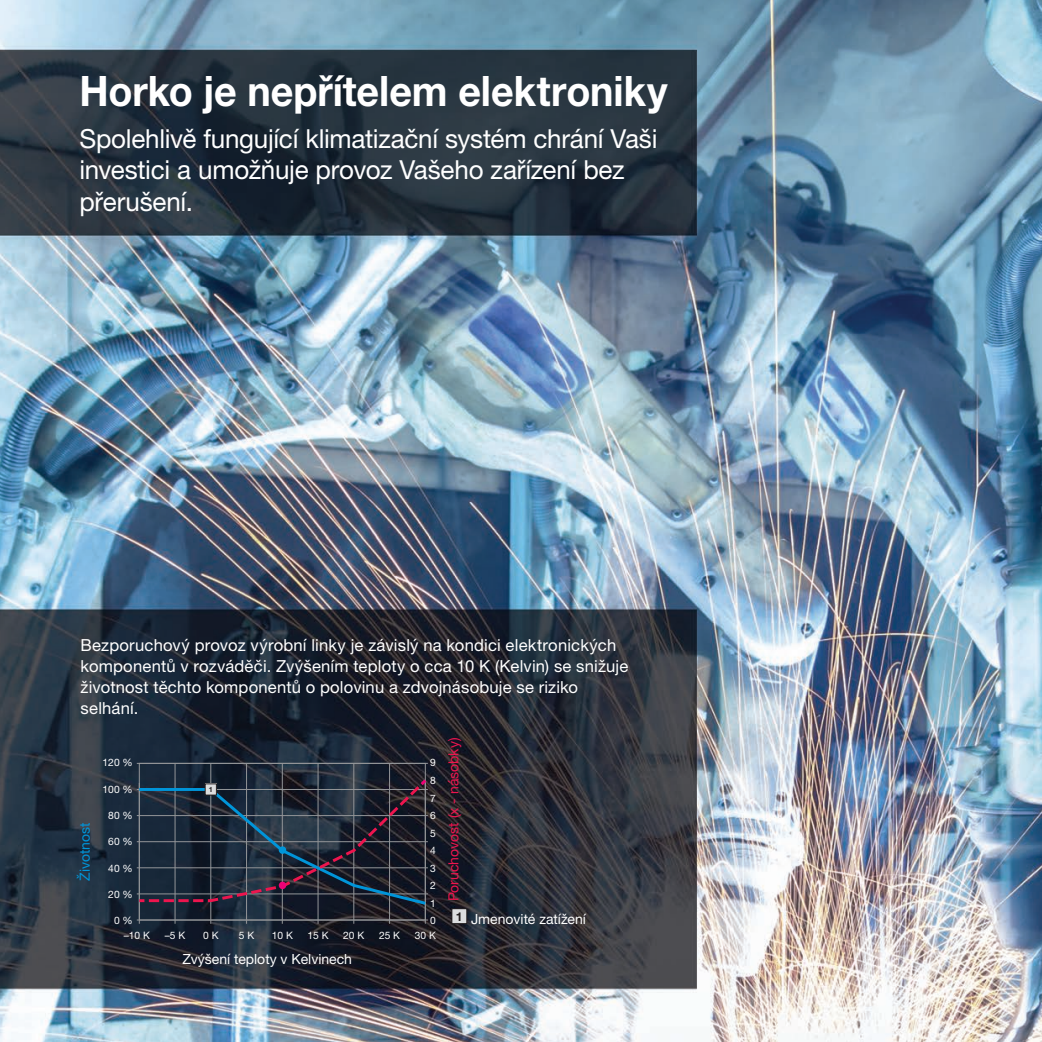
<style>
.page{position:relative;width:1042px;height:1042px;background:#fff}
.page>*{position:absolute;margin:0;border:0;box-sizing:border-box;transform-origin:0 0}
.t1{font:700 42px "Neue Helvetica For Rittal";color:#fff;scale:.94 1}
.t2{font:26.25px/31.5px "Neue Helvetica For Rittal";letter-spacing:-.01em;color:#fff}
.t3{font:16.62px/21px "Neue Helvetica For Rittal";letter-spacing:.01em;color:#fff}
.t4{font:14px "Neue Helvetica For Rittal";color:#fff}
.t5{font:14px "Neue Helvetica For Rittal";color:#ed154e}
.t6{font:14px "Neue Helvetica For Rittal";color:#0095d9}
.t7{font:10.33px "Neue Helvetica For Rittal";color:#fff}
.t8{font:700 7.17px "Neue Helvetica For Rittal";color:#231f20}
</style>
<div class="page">
<img style="left:0;top:0;width:1042px;height:1042px">
<hr style="left:137px;top:919px;width:291px;height:1px;background:#939598">
<hr style="left:139px;top:783px;width:1px;height:141px;background:#939598">
<hr style="left:425px;top:783px;width:1px;height:141px;background:#939598">
<hr style="left:175px;top:763px;width:1px;height:161px;background:#939598">
<hr style="left:137px;top:763px;width:291px;height:1px;background:#939598">
<hr style="left:210px;top:763px;width:1px;height:161px;background:#939598">
<hr style="left:246px;top:763px;width:1px;height:161px;background:#939598">
<hr style="left:282px;top:763px;width:1px;height:161px;background:#939598">
<hr style="left:318px;top:763px;width:1px;height:161px;background:#939598">
<hr style="left:353px;top:763px;width:1px;height:161px;background:#939598">
<hr style="left:389px;top:763px;width:1px;height:161px;background:#939598">
<div style="left:139px;top:763px;width:286px;height:157px;border:1px solid #939598"></div>
<svg style="left:136px;top:776px;width:293px;height:131px;background:#262e3d"></svg>
<div style="left:279px;top:846px;width:7px;height:8px;background:#0095d9;border-radius:50%"></div>
<div style="left:279px;top:881px;width:7px;height:8px;background:#ed0277;border-radius:50%"></div>
<div style="left:452px;top:908px;width:15px;height:15px;background:#dcdddf"></div>
<div style="left:451px;top:908px;width:16px;height:16px;border:1px solid #231f20"></div>
<h1 class="t1" style="left:79px;top:65px;width:627px">Horko je nepřítelem elektroniky</h1>
<h2 class="t2" style="left:79px;top:122px;width:580px">Spolehlivě fungující klimatizační systém chrání Vaši investici a umožňuje provoz Vašeho zařízení bez přerušení.</h2>
<p class="t3" style="left:81px;top:634px;width:549px">Bezporuchový provoz výrobní linky je závislý na kondici elektronických komponentů v rozváděči. Zvýšením teploty o cca 10 K (Kelvin) se snižuje životnost těchto komponentů o polovinu a zdvojnásobuje se riziko selhání.</p>
<p class="t6" style="left:78px;top:879px;width:60px;rotate:-90deg">Životnost</p>
<p class="t6" style="left:76px;top:881px;width:60px;rotate:-90deg">Životnost</p>
<p class="t7" style="left:103px;top:756px;width:32px">120 %</p>
<p class="t7" style="left:430px;top:756px;width:7px">9</p>
<p class="t7" style="left:103px;top:783px;width:32px">100 %</p>
<p class="t8" style="left:209px;top:785px;width:6px">1</p>
<p class="t7" style="left:430px;top:774px;width:7px">8</p>
<p class="t7" style="left:430px;top:791px;width:7px">7</p>
<p class="t7" style="left:108px;top:809px;width:26px">80 %</p>
<p class="t7" style="left:430px;top:809px;width:7px">6</p>
<p class="t7" style="left:108px;top:835px;width:26px">60 %</p>
<p class="t7" style="left:430px;top:826px;width:7px">5</p>
<p class="t7" style="left:430px;top:844px;width:7px">4</p>
<p class="t7" style="left:108px;top:861px;width:26px">40 %</p>
<p class="t7" style="left:430px;top:861px;width:7px">3</p>
<p class="t7" style="left:108px;top:888px;width:26px">20 %</p>
<p class="t7" style="left:430px;top:879px;width:7px">2</p>
<p class="t7" style="left:430px;top:896px;width:7px">1</p>
<p class="t7" style="left:114px;top:914px;width:20px">0 %</p>
<p class="t7" style="left:430px;top:914px;width:7px">0</p>
<p class="t7" style="left:124px;top:929px;width:28px">–10 K</p>
<p class="t7" style="left:165px;top:929px;width:22px">–5 K</p>
<p class="t7" style="left:203px;top:929px;width:17px">0 K</p>
<p class="t7" style="left:239px;top:929px;width:17px">5 K</p>
<p class="t7" style="left:272px;top:929px;width:23px">10 K</p>
<p class="t7" style="left:307px;top:929px;width:23px">15 K</p>
<p class="t7" style="left:343px;top:929px;width:23px">20 K</p>
<p class="t7" style="left:379px;top:929px;width:23px">25 K</p>
<p class="t7" style="left:415px;top:929px;width:23px">30 K</p>
<p class="t4" style="left:184px;top:949px;width:171px">Zvýšení teploty v Kelvinech</p>
<p class="t4" style="left:182px;top:951px;width:171px">Zvýšení teploty v Kelvinech</p>
<p class="t5" style="left:445px;top:901px;width:165px;rotate:-90deg">Poruchovost (x - násobky)</p>
<p class="t4" style="left:456px;top:910px;width:132px"><sup>1</sup> Jmenovité zatížení</p>
<p class="t4" style="left:458px;top:908px;width:132px"><sup>1</sup> Jmenovité zatížení</p>
</div>
